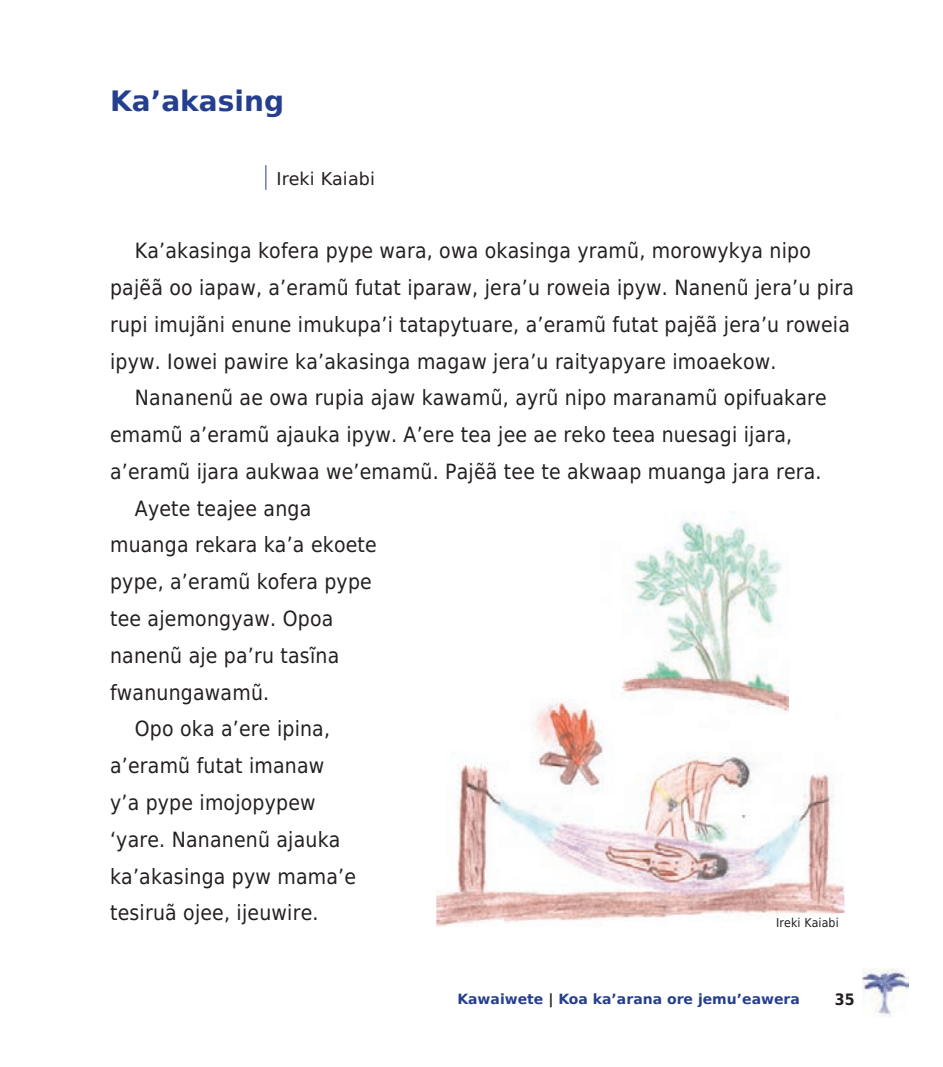
<style>
.page{position:relative;width:943px;height:1067px;background:#fff}
.page>*{position:absolute;margin:0;border:0;box-sizing:border-box;transform-origin:0 0}
.t1{font:700 28px "DejaVu Sans";color:#253f8e}
.t2{font:21px/36.8px "DejaVu Sans Condensed";letter-spacing:.01em;color:#231f20}
.t3{font:17.5px "DejaVu Sans";letter-spacing:.01em;color:#231f20}
.t4{font:700 15.75px "DejaVu Sans Condensed";color:#231f20}
.t5{font:700 14px "DejaVu Sans";color:#253f8e}
.t6{font:12.25px "DejaVu Sans Condensed";letter-spacing:.01em;color:#231f20}
.s1{color:#231f20}
</style>
<div class="page">
<img style="left:863px;top:968px;width:45px;height:49px">
<img style="left:436px;top:690px;width:408px;height:236px">
<img style="left:594px;top:511px;width:194px;height:203px">
<svg style="left:265px;top:165px;width:1px;height:25px"></svg>
<h1 class="t1" style="left:110px;top:78px;width:175px">Ka’akasing</h1>
<p class="t3" style="left:276px;top:164px;width:100px">Ireki Kaiabi</p>
<p class="t2" style="left:110px;top:231px;width:745px;text-indent:25px">Ka’akasinga kofera pype wara, owa okasinga yramũ, morowykya nipo pajẽã oo iapaw, a’eramũ futat iparaw, jera’u roweia ipyw. Nanenũ jera’u pira rupi imujãni enune imukupa’i tatapytuare, a’eramũ futat pajẽã jera’u roweia ipyw. Iowei pawire ka’akasinga magaw jera’u raityapyare imoaekow.</p>
<p class="t2" style="left:135px;top:378px;width:693px">Nananenũ ae owa rupia ajaw kawamũ, ayrũ nipo maranamũ opifuakare</p>
<p class="t2" style="left:110px;top:415px;width:683px">emamũ a’eramũ ajauka ipyw. A’ere tea jee ae reko teea nuesagi ijara,</p>
<p class="t2" style="left:110px;top:452px;width:713px">a’eramũ ijara aukwaa we’emamũ. Pajẽã tee te akwaap muanga jara rera.</p>
<p class="t2" style="left:135px;top:488px;width:178px">Ayete teajee anga</p>
<p class="t2" style="left:110px;top:525px;width:268px">muanga rekara ka’a ekoete</p>
<p class="t2" style="left:110px;top:562px;width:263px">pype, a’eramũ kofera pype</p>
<p class="t2" style="left:110px;top:599px;width:225px">tee ajemongyaw. Opoa</p>
<p class="t2" style="left:110px;top:635px;width:231px">nanenũ aje pa’ru tasĩna</p>
<p class="t2" style="left:110px;top:672px;width:161px">fwanungawamũ.</p>
<p class="t2" style="left:135px;top:709px;width:197px">Opo oka a’ere ipina,</p>
<p class="t2" style="left:110px;top:746px;width:216px">a’eramũ futat imanaw</p>
<p class="t2" style="left:110px;top:782px;width:207px">y’a pype imojopypew</p>
<p class="t2" style="left:110px;top:819px;width:232px">‘yare. Nananenũ ajauka</p>
<p class="t2" style="left:110px;top:856px;width:247px">ka’akasinga pyw mama’e</p>
<p class="t2" style="left:110px;top:893px;width:210px">tesiruã ojee, ijeuwire.</p>
<p class="t6" style="left:776px;top:912px;width:64px">Ireki Kaiabi</p>
<p class="t5" style="left:457px;top:987px;width:344px">Kawaiwete <span class="s1">|</span> Koa ka’arana ore jemu’eawera</p>
<p class="t4" style="left:834px;top:985px;width:21px">35</p>
</div>
